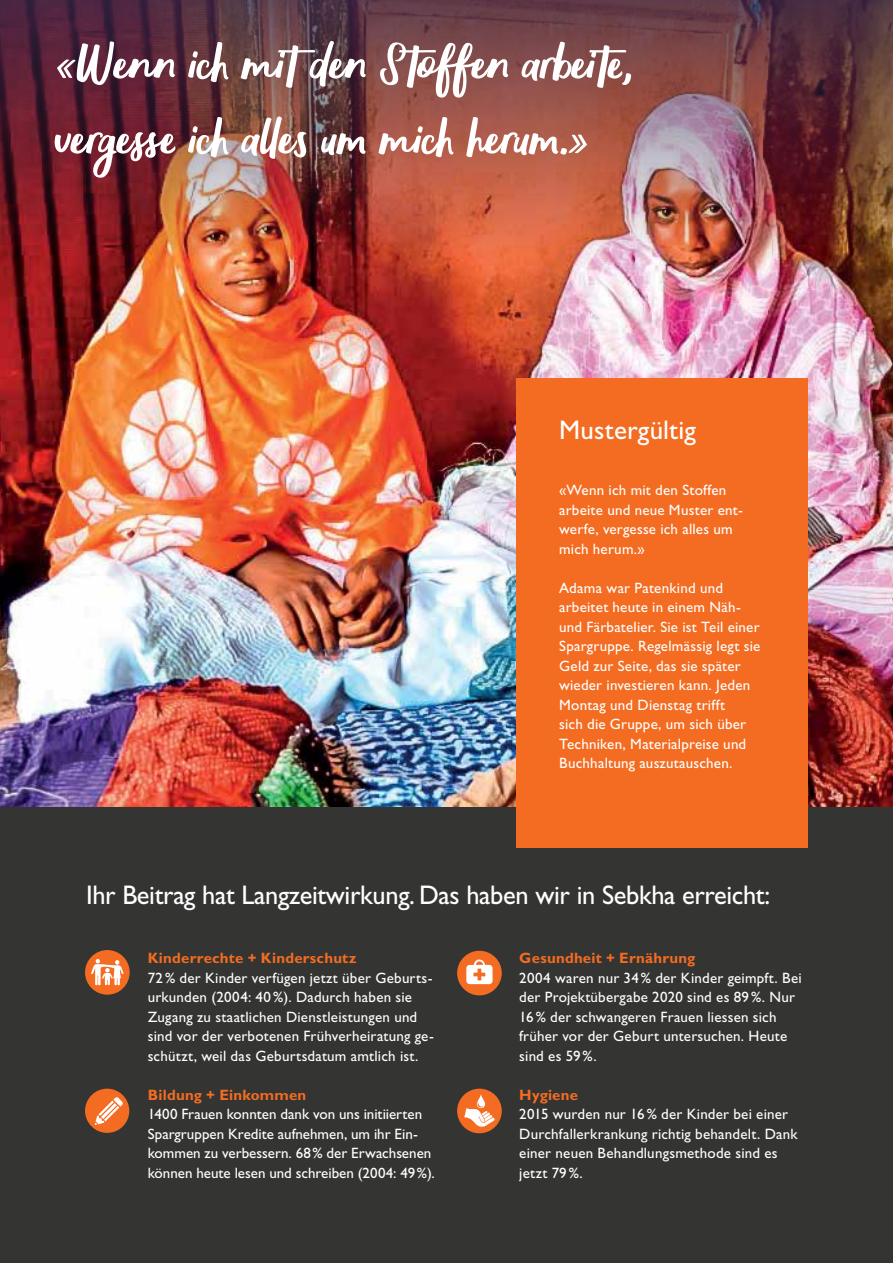
<style>
.page{position:relative;width:893px;height:1263px;background:#fff}
.page>*{position:absolute;margin:0;border:0;box-sizing:border-box;transform-origin:0 0}
.t1{font:51px/75px "Wolesbro Two";letter-spacing:-.005em;color:#fff}
.t2{font:27px "Gill Sans Std";letter-spacing:-.015em;color:#fff}
.t3{font:27px "Gill Sans Std";letter-spacing:.005em;color:#fff}
.t4{font:15px/19.5px "Gill Sans Std";letter-spacing:.015em;color:#fff}
.t5{font:700 15px "Gill Sans Std";letter-spacing:.015em;color:#f36c21}
</style>
<div class="page">
<img style="left:0;top:255px;width:893px;height:552px">
<div style="left:0;top:807px;width:893px;height:456px;background:#343433"></div>
<img style="left:0;top:0;width:893px;height:255px">
<div style="left:85px;top:1089px;width:44px;height:44px;background:#f36c21;border:2px solid #f36c21;border-radius:50%"></div>
<svg style="left:95px;top:1097px;width:28px;height:28px"></svg>
<div style="left:85px;top:950px;width:45px;height:45px;background:#f36c21;border:2px solid #f36c21;border-radius:50%"></div>
<svg style="left:91px;top:959px;width:33px;height:26px"></svg>
<div style="left:457px;top:951px;width:45px;height:44px;background:#f36c21;border:2px solid #f36c21;border-radius:50%"></div>
<svg style="left:466px;top:959px;width:27px;height:25px"></svg>
<div style="left:457px;top:1089px;width:45px;height:44px;background:#f36c21;border:2px solid #f36c21;border-radius:50%"></div>
<svg style="left:464px;top:1094px;width:31px;height:33px"></svg>
<div style="left:517px;top:378px;width:291px;height:470px;background:#f36c21"></div>
<h1 class="t1" style="left:56px;top:24px;width:583px">«Wenn ich mitden Stoffen arbeite, vergesse ich alles um mich herum.»</h1>
<h2 class="t3" style="left:559px;top:415px;width:138px">Mustergültig</h2>
<p class="t4" style="left:559px;top:481px;width:185px">«Wenn ich mit den Stoffen arbeite und neue Muster ent&shy;werfe, vergesse ich alles um mich herum.»</p>
<p class="t4" style="left:559px;top:578px;width:203px">Adama war Patenkind und arbeitet heute in einem Näh&shy;und Färbatelier. Sie ist Teil einer<br>Spargruppe. Regelmässig legt sie<br>Geld zur Seite, das sie später wieder investieren kann. Jeden<br>Montag und Dienstag trifft<br>sich die Gruppe, um sich über<br>Techniken, Materialpreise und<br>Buchhaltung auszutauschen.</p>
<h2 class="t2" style="left:86px;top:879px;width:686px">Ihr Beitrag hat Langzeitwirkung. Das haben wir in Sebkha erreicht:</h2>
<p class="t5" style="left:148px;top:949px;width:210px">Kinderrechte + Kinderschutz</p>
<p class="t4" style="left:148px;top:968px;width:288px">72% der Kinder verfügen jetzt über Geburts&shy;urkunden (2004: 40%). Dadurch haben sie Zugang zu staatlichen Dienstleistungen und sind vor der verbotenen Frühverheiratung ge&shy;schützt, weil das Geburtsdatum amtlich ist.</p>
<p class="t5" style="left:148px;top:1086px;width:160px">Bildung + Einkommen</p>
<p class="t4" style="left:148px;top:1105px;width:289px">1400 Frauen konnten dank von uns initiierten Spargruppen Kredite aufnehmen, um ihr Ein&shy;kommen zu verbessern. 68% der Erwachsenen können heute lesen und schreiben (2004: 49%).</p>
<p class="t5" style="left:519px;top:949px;width:178px">Gesundheit + Ernährung</p>
<p class="t4" style="left:519px;top:968px;width:284px">2004 waren nur 34% der Kinder geimpft. Bei der Projektübergabe 2020 sind es 89%. Nur 16% der schwangeren Frauen liessen sich früher vor der Geburt untersuchen. Heute sind es 59%.</p>
<p class="t5" style="left:519px;top:1086px;width:60px">Hygiene</p>
<p class="t4" style="left:519px;top:1105px;width:280px">2015 wurden nur 16% der Kinder bei einer Durchfallerkrankung richtig behandelt. Dank einer neuen Behandlungsmethode sind es jetzt 79%.</p>
</div>
